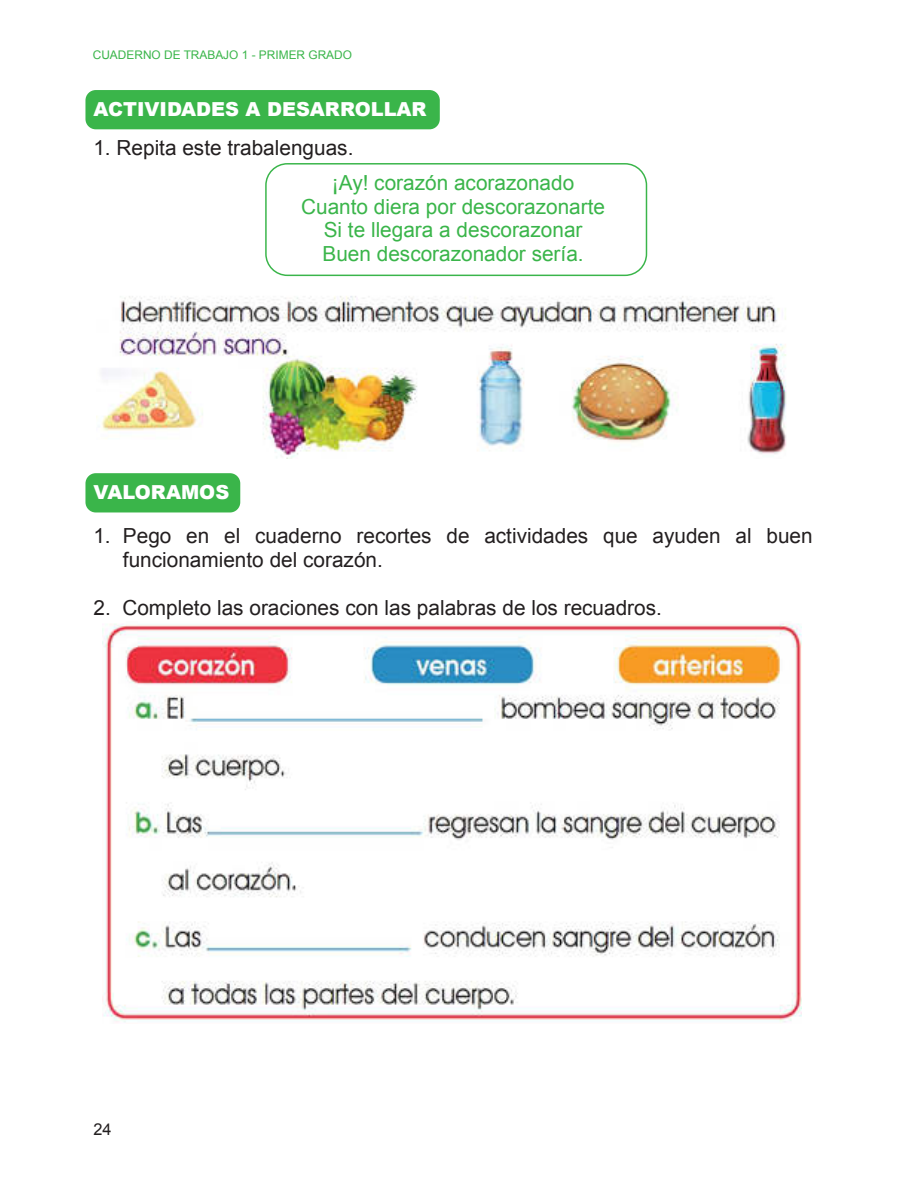
<style>
.page{position:relative;width:918px;height:1188px;background:#fff}
.page>*{position:absolute;margin:0;border:0;box-sizing:border-box;transform-origin:0 0}
.t1{font:20.85px/23.7px "Arial";color:#231f20}
.t2{font:20.85px/23.7px "Arial";color:#3ab54a;text-align:center}
.t3{font:900 19.35px "Arial";color:#fff}
.t4{font:16.35px "Arial";color:#231f20}
.t5{font:11.85px "Arial";color:#3ab54a}
</style>
<div class="page">
<div style="left:85px;top:90px;width:355px;height:39px;background:#3ab54a;border-radius:10px"></div>
<div style="left:265px;top:163px;width:382px;height:113px;border:1px solid #3ab54a;border-radius:21px"></div>
<img style="left:101px;top:296px;width:685px;height:162px">
<div style="left:85px;top:473px;width:155px;height:39px;background:#3ab54a;border-radius:10px"></div>
<img style="left:102px;top:623px;width:700px;height:399px">
<p class="t5" style="left:93px;top:48px;width:261px">CUADERNO DE TRABAJO 1 - PRIMER GRADO</p>
<p class="t3" style="left:93px;top:98px;width:335px">ACTIVIDADES A DESARROLLAR</p>
<p class="t1" style="left:93px;top:137px;width:262px">1. Repita este trabalenguas.</p>
<p class="t2" style="left:301px;top:172px;width:305px">¡Ay! corazón acorazonado<br>Cuanto diera por descorazonarte<br>Si te llegara a descorazonar<br>Buen descorazonador sería.</p>
<p class="t3" style="left:93px;top:481px;width:137px">VALORAMOS</p>
<p class="t1" style="left:123px;top:526px;width:691px;text-indent:-29px">1. Pego en el cuaderno recortes de actividades que ayuden al buen funcionamiento del corazón.</p>
<p class="t1" style="left:93px;top:597px;width:570px">2. Completo las oraciones con las palabras de los recuadros.</p>
<p class="t4" style="left:93px;top:1123px;width:20px">24</p>
</div>
